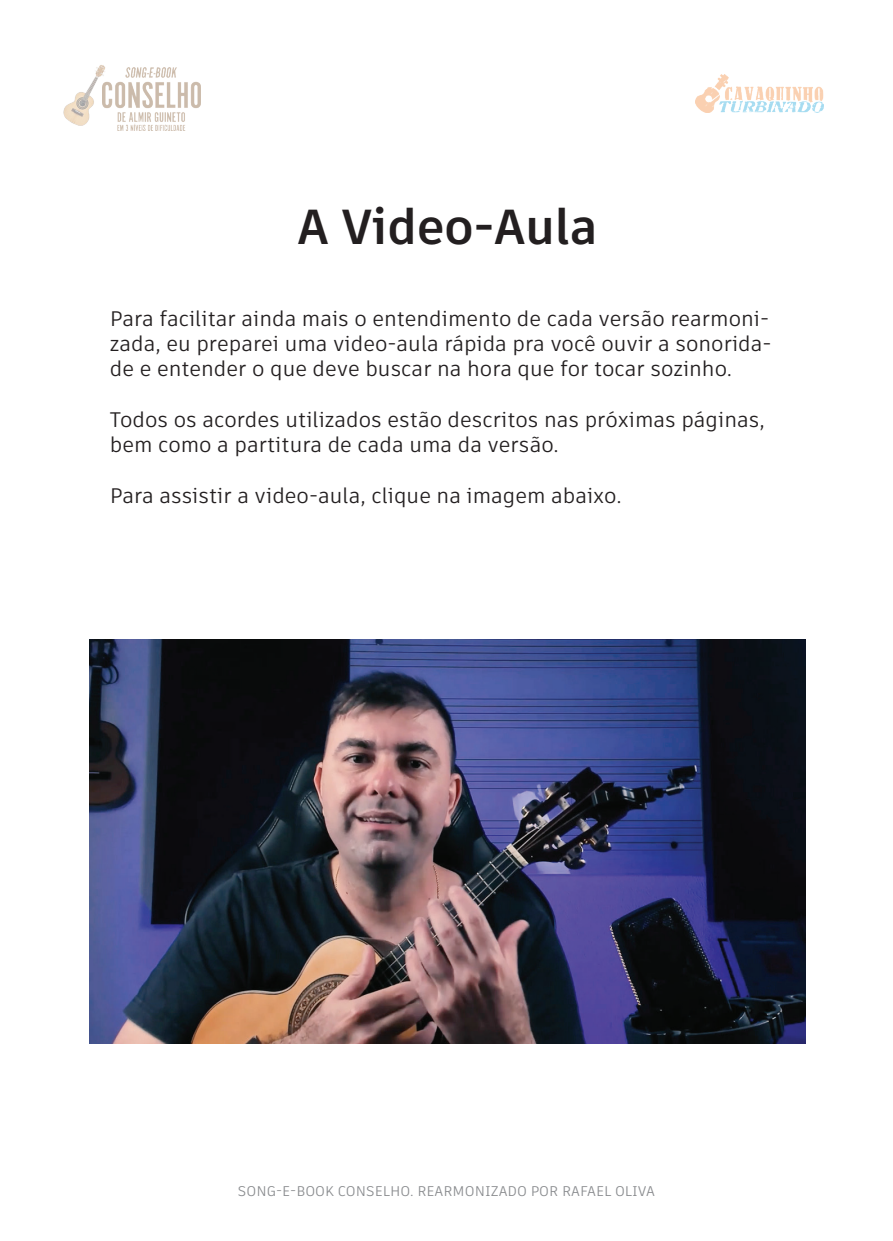
<style>
.page{position:relative;width:893px;height:1241px;background:#fff}
.page>*{position:absolute;margin:0;border:0;box-sizing:border-box;transform-origin:0 0}
.t1{font:700 49px "Artifakt Element";color:#231f20}
.t2{font:21px/25.2px "Artifakt Element";color:#231f20;text-align:justify}
.t3{font:14px "Artifakt Element";color:#8a8c8f}
</style>
<div class="page">
<img style="left:696px;top:75px;width:128px;height:38px">
<img style="left:63px;top:65px;width:42px;height:61px">
<img style="left:103px;top:67px;width:97px;height:63px">
<img style="left:89px;top:639px;width:716px;height:404px">
<h1 class="t1" style="left:297px;top:193px;width:301px">A Video-Aula</h1>
<p class="t2" style="left:110px;top:306px;width:663px">Para facilitar ainda mais o entendimento de cada versão rearmoni&shy;zada, eu preparei uma video-aula rápida pra você ouvir a sonorida&shy;de e entender o que deve buscar na hora que for tocar sozinho.</p>
<p class="t2" style="left:110px;top:407px;width:656px">Todos os acordes utilizados estão descritos nas próximas páginas, bem como a partitura de cada uma da versão.</p>
<p class="t2" style="left:110px;top:482px;width:513px">Para assistir a video-aula, clique na imagem abaixo.</p>
<p class="t3" style="left:238px;top:1180px;width:419px">SONG-E-BOOK CONSELHO. REARMONIZADO POR RAFAEL OLIVA</p>
</div>
